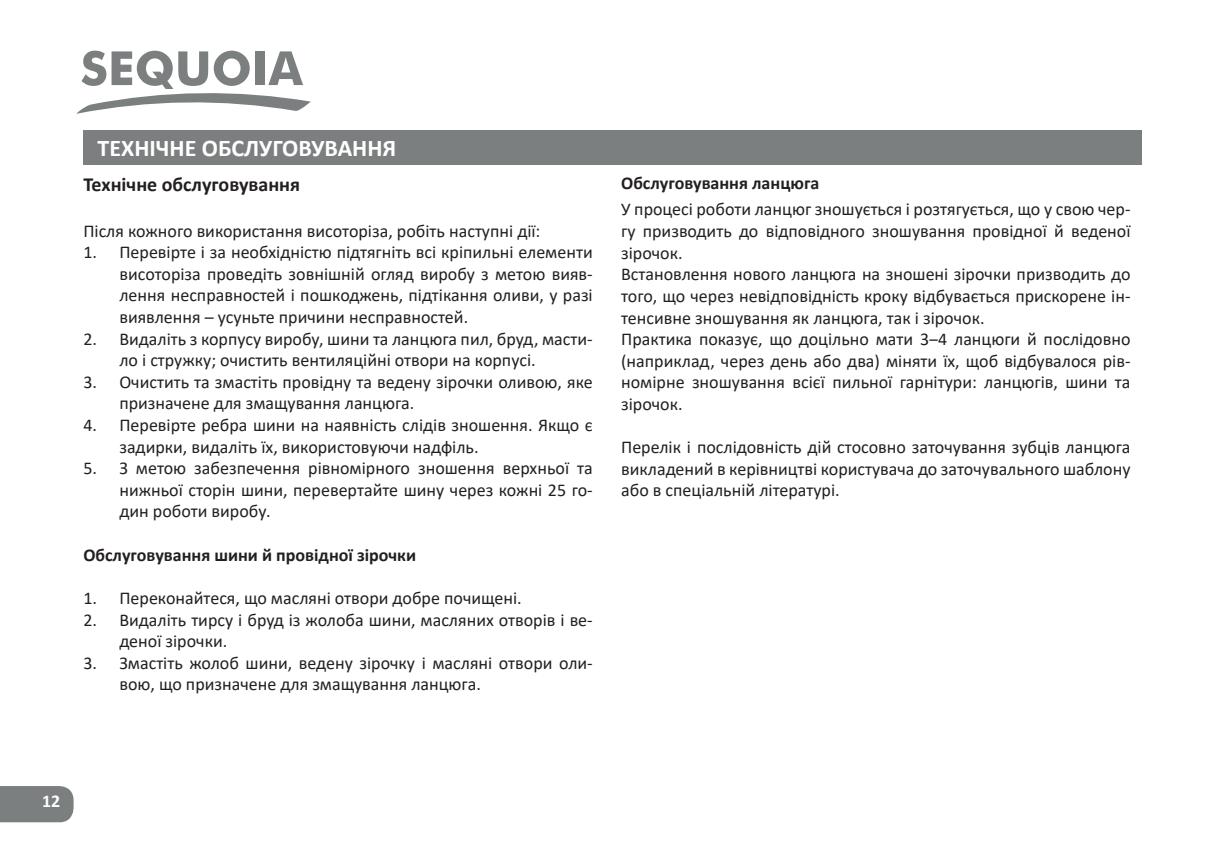
<style>
.page{position:relative;width:1214px;height:862px;background:#fff}
.page>*{position:absolute;margin:0;border:0;box-sizing:border-box;transform-origin:0 0}
.Заголовок_слева{font:700 24px "Calibri";color:#fff}
.Подзаголовок{font:700 20px "Calibri";color:#231f20}
.t1{font:18px/21.6px "Calibri";color:#231f20;text-align:justify}
.t2{font:700 18px "Calibri";color:#231f20}
.t3{font:700 18px "Calibri";color:#fff}
</style>
<div class="page">
<div style="left:0;top:786px;width:74px;height:36px;background:#7c7f7f"></div>
<div style="left:83px;top:131px;width:1058px;height:34px;background:#7c7f7f"></div>
<svg style="left:76px;top:51px;width:235px;height:63px"></svg>
<div style="left:256px;top:51px;width:9px;height:34px;background:#7c7f7f"></div>
<p class="Заголовок_слева" style="left:97px;top:131px;width:300px">ТЕХНІЧНЕ ОБСЛУГОВУВАННЯ</p>
<p class="Подзаголовок" style="left:83px;top:170px;width:218px">Технічне обслуговування</p>
<p class="t1" style="left:83px;top:219px;width:458px">Після кожного використання висоторіза, робіть наступні дії:</p>
<p class="t1" style="left:119px;top:241px;width:475px;text-indent:-36px">1. Перевірте і за необхідністю підтягніть всі кріпильні елементи висоторіза проведіть зовнішній огляд виробу з метою вияв&shy;лення несправностей і пошкоджень, підтікання оливи, у разі виявлення – усуньте причини несправностей.</p>
<p class="t1" style="left:119px;top:327px;width:475px;text-indent:-36px">2. Видаліть з корпусу виробу, шини та ланцюга пил, бруд, масти&shy;ло і стружку; очистить вентиляційні отвори на корпусі.</p>
<p class="t1" style="left:119px;top:370px;width:475px;text-indent:-36px">3. Очистить та змастіть провідну та ведену зірочки оливою, яке призначене для змащування ланцюга.</p>
<p class="t1" style="left:119px;top:414px;width:475px;text-indent:-36px">4. Перевірте ребра шини на наявність слідів зношення. Якщо є задирки, видаліть їх, використовуючи надфіль.</p>
<p class="t1" style="left:119px;top:457px;width:475px;text-indent:-36px">5. З метою забезпечення рівномірного зношення верхньої та нижньої сторін шини, перевертайте шину через кожні 25 го&shy;дин роботи виробу.</p>
<p class="t2" style="left:83px;top:542px;width:334px">Обслуговування шини й провідної зірочки</p>
<p class="t1" style="left:83px;top:586px;width:440px">1. Переконайтеся, що масляні отвори добре почищені.</p>
<p class="t1" style="left:119px;top:608px;width:475px;text-indent:-36px">2. Видаліть тирсу і бруд із жолоба шини, масляних отворів і ве&shy;деної зірочки.</p>
<p class="t1" style="left:119px;top:651px;width:475px;text-indent:-36px">3. Змастіть жолоб шини, ведену зірочку і масляні отвори оли&shy;вою, що призначене для змащування ланцюга.</p>
<p class="t2" style="left:621px;top:171px;width:199px">Обслуговування ланцюга</p>
<p class="t1" style="left:621px;top:198px;width:511px">У процесі роботи ланцюг зношується і розтягується, що у свою чер&shy;гу призводить до відповідного зношування провідної й веденої зірочок.</p>
<p class="t1" style="left:621px;top:263px;width:511px">Встановлення нового ланцюга на зношені зірочки призводить до того, що через невідповідність кроку відбувається прискорене ін&shy;тенсивне зношування як ланцюга, так і зірочок.</p>
<p class="t1" style="left:621px;top:328px;width:511px">Практика показує, що доцільно мати 3‒4 ланцюги й послідовно (наприклад, через день або два) міняти їх, щоб відбувалося рів&shy;номірне зношування всієї пильної гарнітури: ланцюгів, шини та зірочок.</p>
<p class="t1" style="left:621px;top:436px;width:511px">Перелік і послідовність дій стосовно заточування зубців ланцюга викладений в керівництві користувача до заточувального шаблону або в спеціальній літературі.</p>
<p class="t3" style="left:42px;top:788px;width:20px">12</p>
</div>
